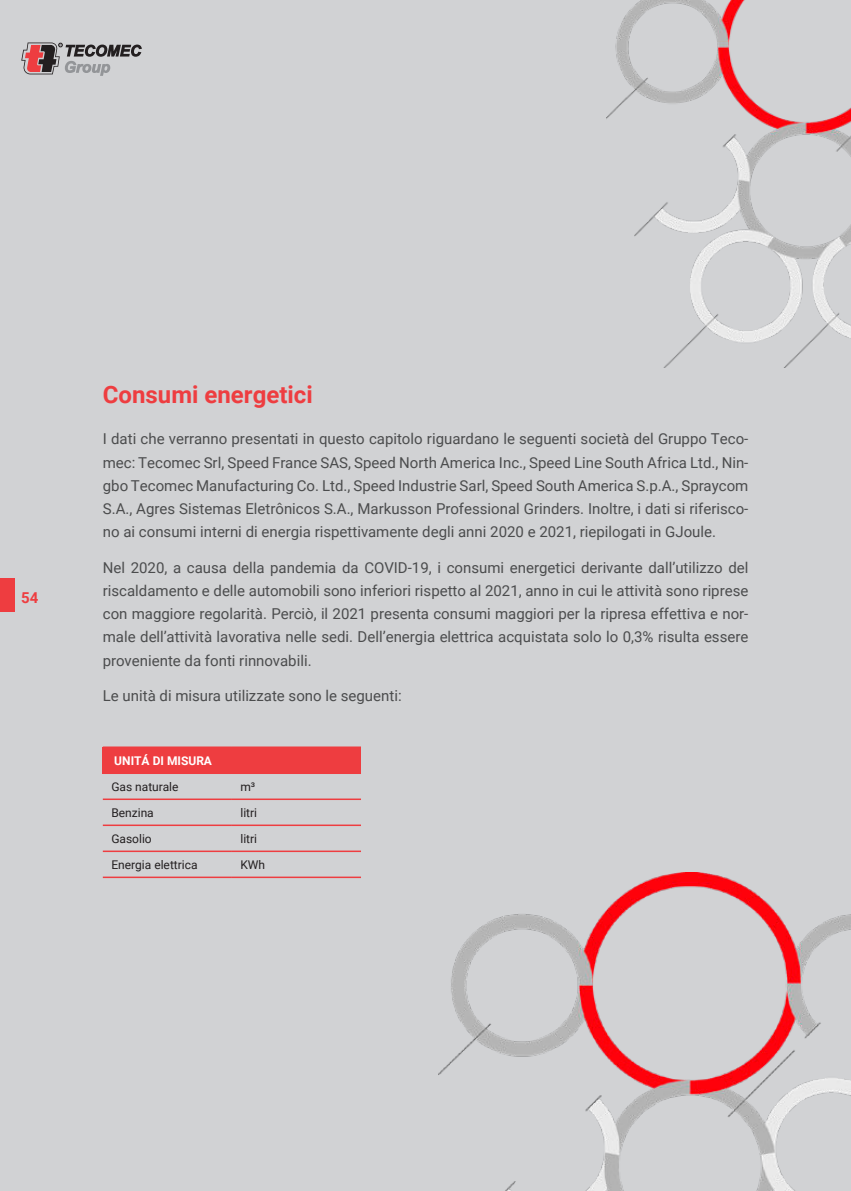
<style>
.page{position:relative;width:851px;height:1191px;background:#fff}
.page>*{position:absolute;margin:0;border:0;box-sizing:border-box;transform-origin:0 0}
.t1{font:700 24px "Roboto";color:#ee3d40}
.t2{font:15px/23.2px "Roboto";color:#4b4c4d;text-align:justify}
.t3{font:700 15px "Roboto";color:#ee3d40}
.t4{font:12px "Roboto";color:#231f20}
.t5{font:700 12px "Roboto";color:#fff}
</style>
<div class="page">
<div style="left:0;top:0;width:850px;height:1191px;background:#d1d2d4"></div>
<img style="left:439px;top:872px;width:411px;height:319px">
<img style="left:606px;top:0;width:244px;height:367px">
<div style="left:103px;top:747px;width:258px;height:26px;background:#ee3d40"></div>
<hr style="left:103px;top:746px;width:129px;height:2px;background:#ee3d40">
<hr style="left:232px;top:746px;width:129px;height:2px;background:#ee3d40">
<hr style="left:103px;top:798px;width:129px;height:2px;background:#ee3d40">
<hr style="left:232px;top:798px;width:129px;height:2px;background:#ee3d40">
<hr style="left:103px;top:824px;width:129px;height:2px;background:#ee3d40">
<hr style="left:232px;top:824px;width:129px;height:2px;background:#ee3d40">
<hr style="left:103px;top:850px;width:129px;height:2px;background:#ee3d40">
<hr style="left:103px;top:876px;width:129px;height:2px;background:#ee3d40">
<hr style="left:232px;top:850px;width:129px;height:2px;background:#ee3d40">
<hr style="left:232px;top:876px;width:129px;height:2px;background:#ee3d40">
<hr style="left:103px;top:772px;width:129px;height:2px;background:#ee3d40">
<hr style="left:232px;top:772px;width:129px;height:2px;background:#ee3d40">
<svg style="left:21px;top:43px;width:121px;height:33px"></svg>
<div style="left:0;top:579px;width:15px;height:33px;background:#ee3d40"></div>
<p class="t3" style="left:21px;top:591px;width:19px">54</p>
<h1 class="t1" style="left:103px;top:384px;width:211px">Consumi energetici</h1>
<p class="t2" style="left:103px;top:428px;width:647px">I dati che verranno presentati in questo capitolo riguardano le seguenti società del Gruppo Teco&shy;mec: Tecomec Srl, Speed France SAS, Speed North America Inc., Speed Line South Africa Ltd., Nin&shy;gbo Tecomec Manufacturing Co. Ltd., Speed Industrie Sarl, Speed South America S.p.A., Spraycom S.A., Agres Sistemas Eletrônicos S.A., Markusson Professional Grinders. Inoltre, i dati si riferisco&shy;no ai consumi interni di energia rispettivamente degli anni 2020 e 2021, riepilogati in GJoule.</p>
<p class="t2" style="left:103px;top:556px;width:647px">Nel 2020, a causa della pandemia da COVID-19, i consumi energetici derivante dall’utilizzo del riscaldamento e delle automobili sono inferiori rispetto al 2021, anno in cui le attività sono riprese con maggiore regolarità. Perciò, il 2021 presenta consumi maggiori per la ripresa effettiva e nor&shy;male dell’attività lavorativa nelle sedi. Dell’energia elettrica acquistata solo lo 0,3% risulta essere proveniente da fonti rinnovabili.</p>
<p class="t2" style="left:103px;top:685px;width:300px">Le unità di misura utilizzate sono le seguenti:</p>
<p class="t5" style="left:114px;top:755px;width:99px">UNITÁ DI MISURA</p>
<p class="t4" style="left:111px;top:781px;width:69px">Gas naturale</p>
<p class="t4" style="left:240px;top:781px;width:16px">m³</p>
<p class="t4" style="left:111px;top:807px;width:44px">Benzina</p>
<p class="t4" style="left:240px;top:807px;width:18px">litri</p>
<p class="t4" style="left:111px;top:833px;width:42px">Gasolio</p>
<p class="t4" style="left:240px;top:833px;width:18px">litri</p>
<p class="t4" style="left:111px;top:859px;width:88px">Energia elettrica</p>
<p class="t4" style="left:240px;top:859px;width:26px">KWh</p>
</div>
